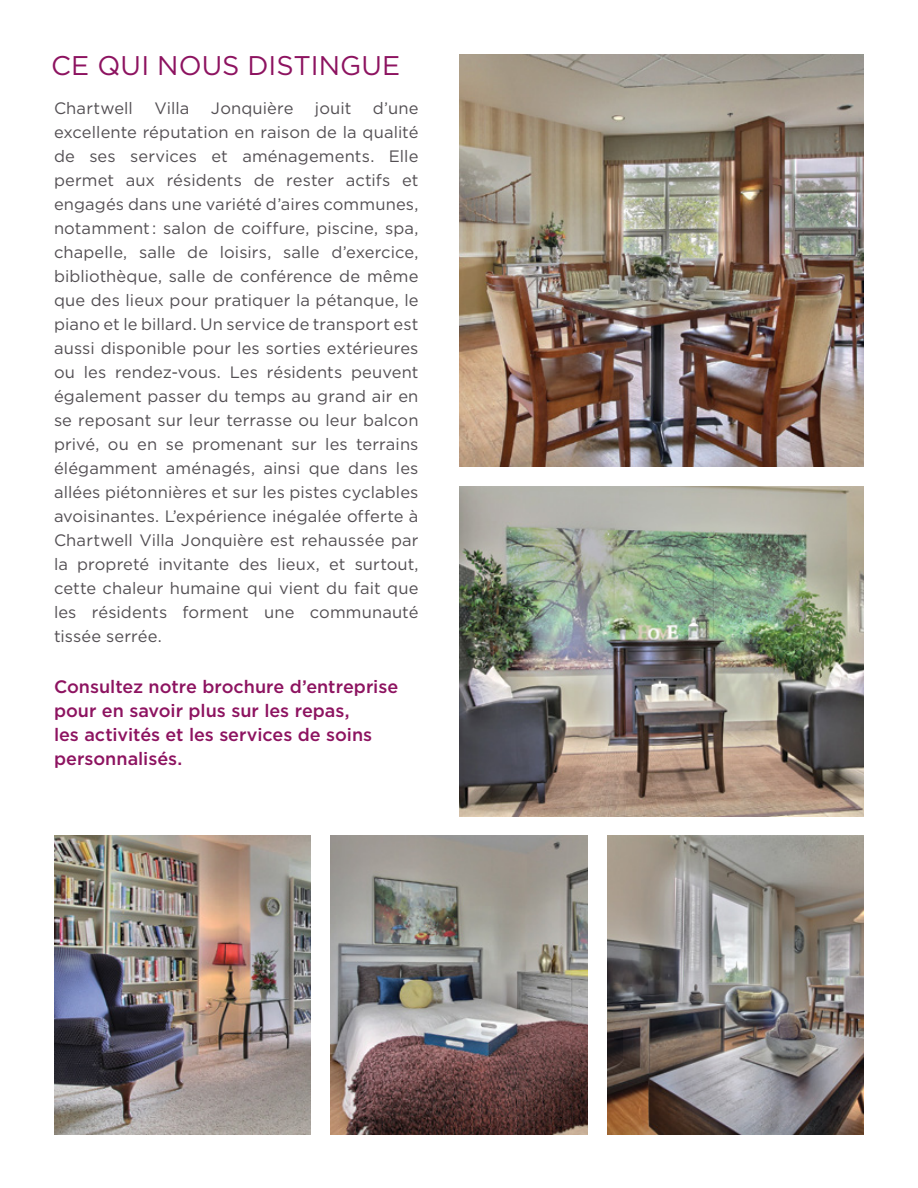
<style>
.page{position:relative;width:918px;height:1188px;background:#fff}
.page>*{position:absolute;margin:0;border:0;box-sizing:border-box;transform-origin:0 0}
.t1{font:27px "Gotham HTF";letter-spacing:.005em;color:#8d1360}
.t2{font:500 18px/24px "Gotham HTF";color:#8d1360}
.t3{font:16.5px/24px "Gotham HTF";letter-spacing:.005em;color:#534f53;text-align:justify}
</style>
<div class="page">
<img style="left:459px;top:54px;width:405px;height:413px">
<img style="left:459px;top:486px;width:405px;height:330px">
<img style="left:608px;top:836px;width:256px;height:298px">
<img style="left:331px;top:836px;width:256px;height:298px">
<img style="left:54px;top:836px;width:256px;height:298px">
<h1 class="t1" style="left:51px;top:50px;width:351px">CE QUI NOUS DISTINGUE</h1>
<p class="t3" style="left:54px;top:96px;width:80px">Chartwell</p>
<p class="t3" style="left:154px;top:96px;width:37px">Villa</p>
<p class="t3" style="left:211px;top:96px;width:84px">Jonquière</p>
<p class="t3" style="left:315px;top:96px;width:38px">jouit</p>
<p class="t3" style="left:54px;top:96px;width:366px;text-indent:319px">d’une excellente réputation en raison de la qualité de ses services et aménagements. Elle permet aux résidents de rester actifs et engagés dans une variété d’aires communes, notamment: salon de coiffure, piscine, spa, chapelle, salle de loisirs, salle d’exercice, bibliothèque, salle de conférence de même que des lieux pour pratiquer la pétanque, le piano et le billard. Un service de transport est aussi disponible pour les sorties extérieures ou les rendez-vous. Les résidents peuvent également passer du temps au grand air en se reposant sur leur terrasse ou leur balcon privé, ou en se promenant sur les terrains élégamment aménagés, ainsi que dans les allées piétonnières et sur les pistes cyclables avoisinantes. L’expérience inégalée offerte à Chartwell Villa Jonquière est rehaussée par la propreté invitante des lieux, et surtout, cette chaleur humaine qui vient du fait que les résidents forment une communauté tissée serrée.</p>
<p class="t2" style="left:54px;top:674px;width:346px">Consultez notre brochure d’entreprise pour en savoir plus sur les repas,<br>les activités et les services de soins personnalisés.</p>
</div>
